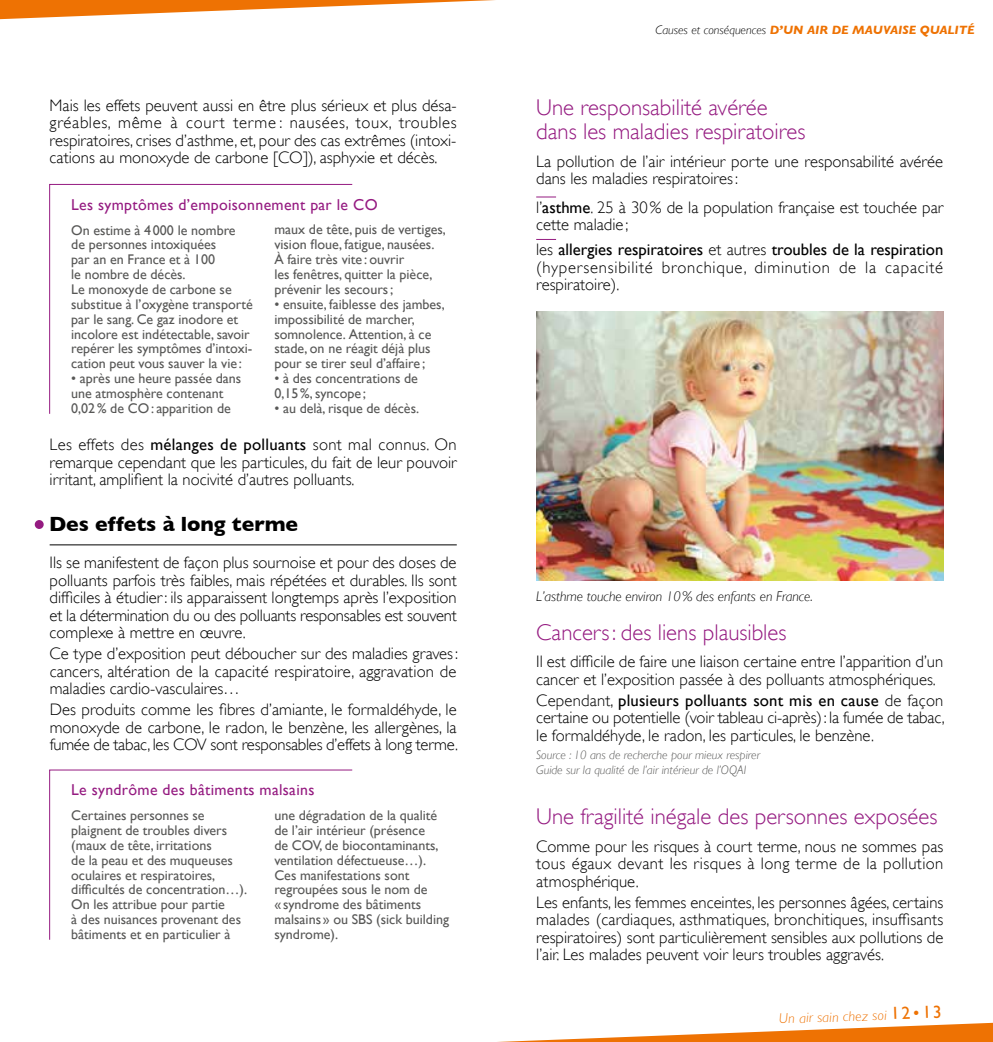
<style>
.page{position:relative;width:993px;height:1042px;background:#fff}
.page>*{position:absolute;margin:0;border:0;box-sizing:border-box;transform-origin:0 0}
.t1{font:300 22.75px/24.5px "Gill Sans";color:#951b81}
.t2{font:700 21px "Gill Sans";color:#000}
.t3{font:300 16.62px/17.5px "Gill Sans";color:#000;text-align:justify}
.t4{font:15.75px "Gill Sans";letter-spacing:.02em;color:#951b81}
.t5{font:14px/14.9px "Gill Sans";color:#575756}
.t6{font:italic 300 14px "Gill Sans";color:#000}
.t7{font:italic 300 14px "Gill Sans";color:#ee7203}
.t8{font:italic 300 12.25px/14.9px "Gill Sans";color:#575756}
.t9{font:italic 700 12.25px "Gill Sans";color:#ee7203}
.s1{font-weight:400}
.s2{font-weight:300;color:#000}
.s3{font-weight:400;font-style:normal;font-size:17.5px}
.s4{font-style:normal;font-size:17.5px}
</style>
<div class="page">
<svg style="left:0;top:0;width:495px;height:20px"></svg>
<svg style="left:497px;top:1022px;width:495px;height:20px"></svg>
<hr style="left:50px;top:544px;width:406px;height:1px;background:#000">
<svg style="left:49px;top:184px;width:303px;height:230px"></svg>
<div style="left:35px;top:520px;width:9px;height:9px;background:#951b81;border-radius:50%"></div>
<svg style="left:49px;top:769px;width:303px;height:171px"></svg>
<svg style="left:536px;top:197px;width:20px;height:1px"></svg>
<svg style="left:536px;top:239px;width:20px;height:1px"></svg>
<img style="left:536px;top:311px;width:407px;height:270px">
<p class="t3" style="left:50px;top:96px;width:408px">Mais les effets peuvent aussi en être plus sérieux et plus désa&shy;gréables, même à court terme : nausées, toux, troubles respiratoires, crises d’asthme, et, pour des cas extrêmes (intoxi&shy;cations au monoxyde de carbone [CO]), asphyxie et décès.</p>
<p class="t4" style="left:71px;top:195px;width:308px">Les symptômes d’empoisonnement par le CO</p>
<p class="t5" style="left:71px;top:222px;width:183px">On estime à 4000 le nombre de personnes intoxiquées<br>par an en France et à 100<br>le nombre de décès.<br>Le monoxyde de carbone se substitue à l’oxygène transporté par le sang. Ce gaz inodore et incolore est indétectable, savoir repérer les symptômes d’intoxi&shy;cation peut vous sauver la vie :</p>
<p class="t5" style="left:71px;top:371px;width:171px">• après une heure passée dans une atmosphère contenant<br>0,02% de CO: apparition de</p>
<p class="t5" style="left:274px;top:222px;width:173px">maux de tête, puis de vertiges, vision floue, fatigue, nausées.<br>À faire très vite : ouvrir<br>les fenêtres, quitter la pièce, prévenir les secours;</p>
<p class="t5" style="left:274px;top:296px;width:172px">• ensuite, faiblesse des jambes, impossibilité de marcher, somnolence. Attention, à ce stade, on ne réagit déjà plus pour se tirer seul d’affaire ;</p>
<p class="t5" style="left:274px;top:371px;width:145px">• à des concentrations de<br>0,15%, syncope ;</p>
<p class="t5" style="left:274px;top:400px;width:146px">• au delà, risque de décès.</p>
<p class="t3" style="left:50px;top:436px;width:408px">Les effets des <span class="s1">mélanges de polluants</span> sont mal connus. On remarque cependant que les particules, du fait de leur pouvoir irritant, amplifient la nocivité d’autres polluants.</p>
<p class="t2" style="left:49px;top:511px;width:250px">Des effets à long terme</p>
<p class="t3" style="left:50px;top:554px;width:408px">Ils se manifestent de façon plus sournoise et pour des doses de polluants parfois très faibles, mais répétées et durables. Ils sont difficiles à étudier: ils apparaissent longtemps après l’exposition et la détermination du ou des polluants responsables est souvent complexe à mettre en œuvre.</p>
<p class="t3" style="left:50px;top:645px;width:410px">Ce type d’exposition peut déboucher sur des maladies graves: cancers, altération de la capacité respiratoire, aggravation de maladies cardio-vasculaires…</p>
<p class="t3" style="left:50px;top:701px;width:409px">Des produits comme les fibres d’amiante, le formaldéhyde, le monoxyde de carbone, le radon, le benzène, les allergènes, la fumée de tabac, les COV sont responsables d’effets à long terme.</p>
<p class="t4" style="left:71px;top:781px;width:244px">Le syndrôme des bâtiments malsains</p>
<p class="t5" style="left:71px;top:808px;width:177px">Certaines personnes se plaignent de troubles divers (maux de tête, irritations<br>de la peau et des muqueuses oculaires et respiratoires, difficultés de concentration…).<br>On les attribue pour partie<br>à des nuisances provenant des bâtiments et en particulier à</p>
<p class="t5" style="left:274px;top:808px;width:176px">une dégradation de la qualité de l’air intérieur (présence<br>de COV, de biocontaminants, ventilation défectueuse…).<br>Ces manifestations sont regroupées sous le nom de<br>« syndrome des bâtiments malsains » ou SBS (sick building syndrome).</p>
<p class="t9" style="left:655px;top:22px;width:320px"><span class="s2">Causes et conséquences</span> D’UN AIR DE MAUVAISE QUALITÉ</p>
<h1 class="t1" style="left:536px;top:95px;width:271px">Une responsabilité avérée dans les maladies respiratoires</h1>
<p class="t3" style="left:536px;top:153px;width:408px">La pollution de l’air intérieur porte une responsabilité avérée dans les maladies respiratoires:</p>
<p class="t3" style="left:536px;top:198px;width:408px">l’<span class="s1">asthme</span>. 25 à 30% de la population française est touchée par cette maladie ;</p>
<p class="t3" style="left:536px;top:241px;width:408px">les <span class="s1">allergies respiratoires</span> et autres <span class="s1">troubles de la respiration </span>(hypersensibilité bronchique, diminution de la capacité respiratoire).</p>
<p class="t6" style="left:536px;top:588px;width:278px">L’asthme touche environ 10% des enfants en France.</p>
<h1 class="t1" style="left:536px;top:620px;width:251px">Cancers: des liens plausibles</h1>
<p class="t3" style="left:536px;top:653px;width:408px">Il est difficile de faire une liaison certaine entre l’apparition d’un cancer et l’exposition passée à des polluants atmosphériques.</p>
<p class="t3" style="left:536px;top:691px;width:410px">Cependant, <span class="s1">plusieurs polluants sont mis en cause</span> de façon certaine ou potentielle (voir tableau ci-après): la fumée de tabac, le formaldéhyde, le radon, les particules, le benzène.</p>
<p class="t8" style="left:536px;top:747px;width:225px">Source : 10 ans de recherche pour mieux respirer<br>Guide sur la qualité de l’air intérieur de l’OQAI</p>
<h1 class="t1" style="left:536px;top:804px;width:402px">Une fragilité inégale des personnes exposées</h1>
<p class="t3" style="left:536px;top:837px;width:408px">Comme pour les risques à court terme, nous ne sommes pas tous égaux devant les risques à long terme de la pollution atmosphérique.</p>
<p class="t3" style="left:536px;top:893px;width:408px">Les enfants, les femmes enceintes, les personnes âgées, certains malades (cardiaques, asthmatiques, bronchitiques, insuffisants respiratoires) sont particulièrement sensibles aux pollutions de l’air. Les malades peuvent voir leurs troubles aggravés.</p>
<p class="t7" style="left:778px;top:1011px;width:164px;rotate:-2deg">Un air sain chez soi <span class="s3">12</span><span class="s4">•</span><span class="s3">13</span></p>
</div>
